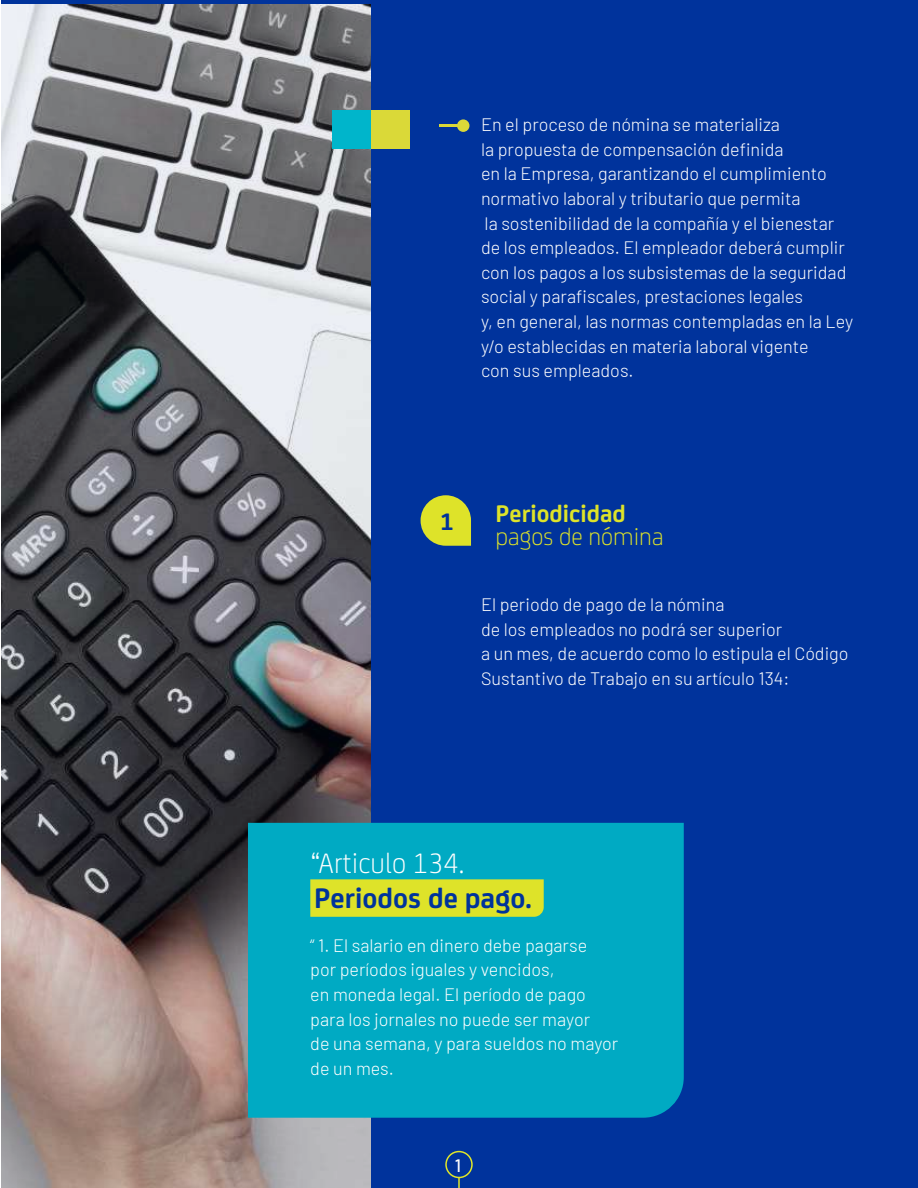
<style>
.page{position:relative;width:918px;height:1188px;background:#fff}
.page>*{position:absolute;margin:0;border:0;box-sizing:border-box;transform-origin:0 0}
.t1{font:700 30px "FS Joey";color:#00339b}
.t2{font:300 30px "FS Joey";color:#fff}
.t3{font:300 25.5px "FS Joey";color:#dee329}
.t4{font:700 25.5px "FS Joey";color:#dee329}
.t5{font:700 25.5px "FS Joey";color:#00339b}
.t6{font:300 18px/24.6px "Barlow";color:#fff}
.t7{font:500 18px "Barlow";color:#fff}
</style>
<div class="page">
<div style="left:1px;top:1px;width:917px;height:1187px;background:#00339c"></div>
<svg style="left:421px;top:495px;width:50px;height:51px"></svg>
<img style="left:1px;top:5px;width:370px;height:1183px">
<div style="left:248px;top:823px;width:436px;height:295px;background:#00aac3"></div>
<div style="left:310px;top:879px;width:234px;height:38px;background:#dee329"></div>
<div style="left:332px;top:110px;width:39px;height:39px;background:#00b5cb"></div>
<div style="left:371px;top:110px;width:38px;height:39px;background:#dad938"></div>
<div style="left:457px;top:119px;width:12px;height:13px;background:#dad938;border-radius:50%"></div>
<hr style="left:439px;top:124px;width:24px;height:3px;background:#dad938">
<div style="left:445px;top:1151px;width:28px;height:27px;border:2px solid #e1e629;border-radius:50%"></div>
<svg style="left:458px;top:1178px;width:2px;height:10px"></svg>
<p class="t6" style="left:481px;top:111px;width:374px">En el proceso de nómina se materializa<br>la propuesta de compensación definida<br>en la Empresa, garantizando el cumplimiento normativo laboral y tributario que permita<br>la sostenibilidad de la compañía y el bienestar de los empleados. El empleador deberá cumplir con los pagos a los subsistemas de la seguridad social y parafiscales, prestaciones legales<br>y, en general, las normas contempladas en la Ley y/o establecidas en materia laboral vigente<br>con sus empleados.</p>
<h2 class="t5" style="left:440px;top:503px;width:15px">1</h2>
<h2 class="t4" style="left:496px;top:494px;width:132px">Periodicidad</h2>
<h2 class="t3" style="left:496px;top:518px;width:169px">pagos de nómina</h2>
<p class="t6" style="left:481px;top:591px;width:369px">El periodo de pago de la nómina<br>de los empleados no podrá ser superior<br>a un mes, de acuerdo como lo estipula el Código Sustantivo de Trabajo en su artículo 134:</p>
<h1 class="t2" style="left:310px;top:842px;width:156px">“Articulo 134.</h1>
<h1 class="t1" style="left:314px;top:876px;width:219px">Periodos de pago.</h1>
<p class="t6" style="left:310px;top:932px;width:310px">“ 1. El salario en dinero debe pagarse<br>por períodos iguales y vencidos,<br>en moneda legal. El período de pago para los jornales no puede ser mayor<br>de una semana, y para sueldos no mayor de un mes.</p>
<p class="t7" style="left:455px;top:1152px;width:8px">1</p>
</div>
